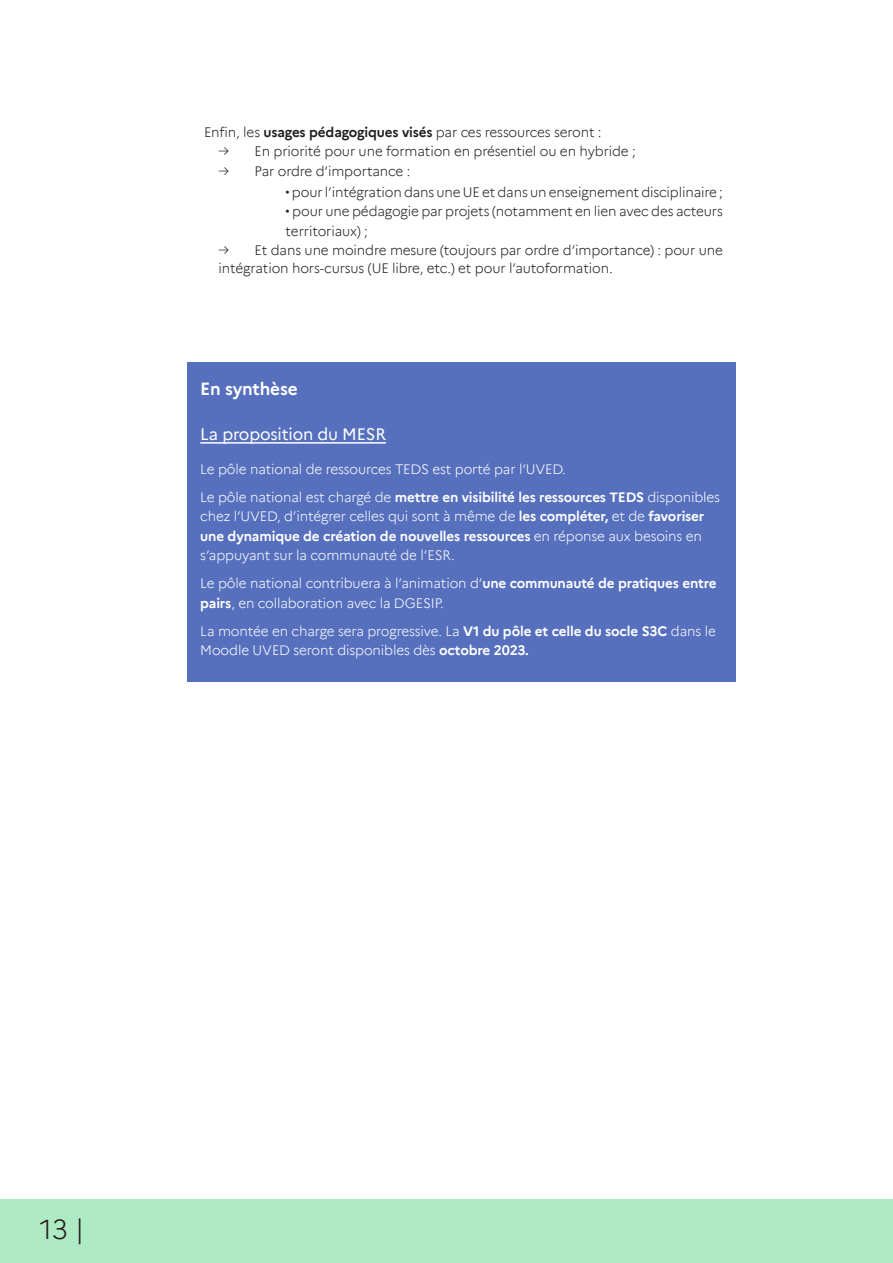
<style>
.page{position:relative;width:893px;height:1263px;background:#fff}
.page>*{position:absolute;margin:0;border:0;box-sizing:border-box;transform-origin:0 0}
.t1{font:300 27px "Marianne";color:#231f20}
.Titre_2_5{font:700 17.25px "Marianne";letter-spacing:-.01em;color:#fff}
.Titre_3{font:16.5px "Marianne";letter-spacing:-.01em;color:#fff}
.corps2{font:300 13.5px/19.5px "Marianne";letter-spacing:-.01em;color:#fff}
.corps2-2{font:300 13.5px/19.5px "Marianne";letter-spacing:-.01em;color:#231f20}
.s1{font-weight:700}
</style>
<div class="page">
<div style="left:0;top:1199px;width:893px;height:64px;background:#aeeac3"></div>
<div style="left:188px;top:362px;width:548px;height:320px;background:#5770be"></div>
<hr style="left:200px;top:442px;width:186px;height:2px;background:#fff">
<p class="corps2-2" style="left:204px;top:121px;width:399px">Enfin, les <span class="s1">usages pédagogiques visés</span> par ces ressources seront :</p>
<p class="corps2-2" style="left:219px;top:140px;width:419px">→ En priorité pour une formation en présentiel ou en hybride ;</p>
<p class="corps2-2" style="left:219px;top:160px;width:193px">→ Par ordre d’importance :</p>
<p class="corps2-2" style="left:286px;top:181px;width:439px">• pour l’intégration dans une UE et dans un enseignement disciplinaire ;</p>
<p class="corps2-2" style="left:286px;top:201px;width:439px">• pour une pédagogie par projets (notamment en lien avec des acteurs territoriaux) ;</p>
<p class="corps2-2" style="left:219px;top:240px;width:506px;line-height:18px">→ Et dans une moindre mesure (toujours par ordre d’importance) : pour une intégration hors-cursus (UE libre, etc.) et pour l’autoformation.</p>
<p class="Titre_2_5" style="left:200px;top:375px;width:99px">En synthèse</p>
<p class="Titre_3" style="left:200px;top:421px;width:187px">La proposition du MESR</p>
<p class="corps2" style="left:200px;top:458px;width:367px">Le pôle national de ressources TEDS est porté par l’UVED.</p>
<p class="corps2" style="left:200px;top:486px;width:521px">Le pôle national est chargé de <span class="s1">mettre en visibilité les ressources TEDS</span> disponibles chez l’UVED, d’intégrer celles qui sont à même de <span class="s1">les compléter,</span> et de <span class="s1">favoriser une dynamique de création de nouvelles ressources</span> en réponse aux besoins en s’appuyant sur la communauté de l’ESR.</p>
<p class="corps2" style="left:200px;top:573px;width:518px">Le pôle national contribuera à l’animation d’<span class="s1">une communauté de pratiques entre pairs</span>, en collaboration avec la DGESIP.</p>
<p class="corps2" style="left:200px;top:620px;width:517px">La montée en charge sera progressive. La <span class="s1">V1 du pôle et celle du socle S3C</span> dans le<br>Moodle UVED seront disponibles dès <span class="s1">octobre 2023.</span></p>
<h1 class="t1" style="left:40px;top:1208px;width:46px">13 |</h1>
</div>
